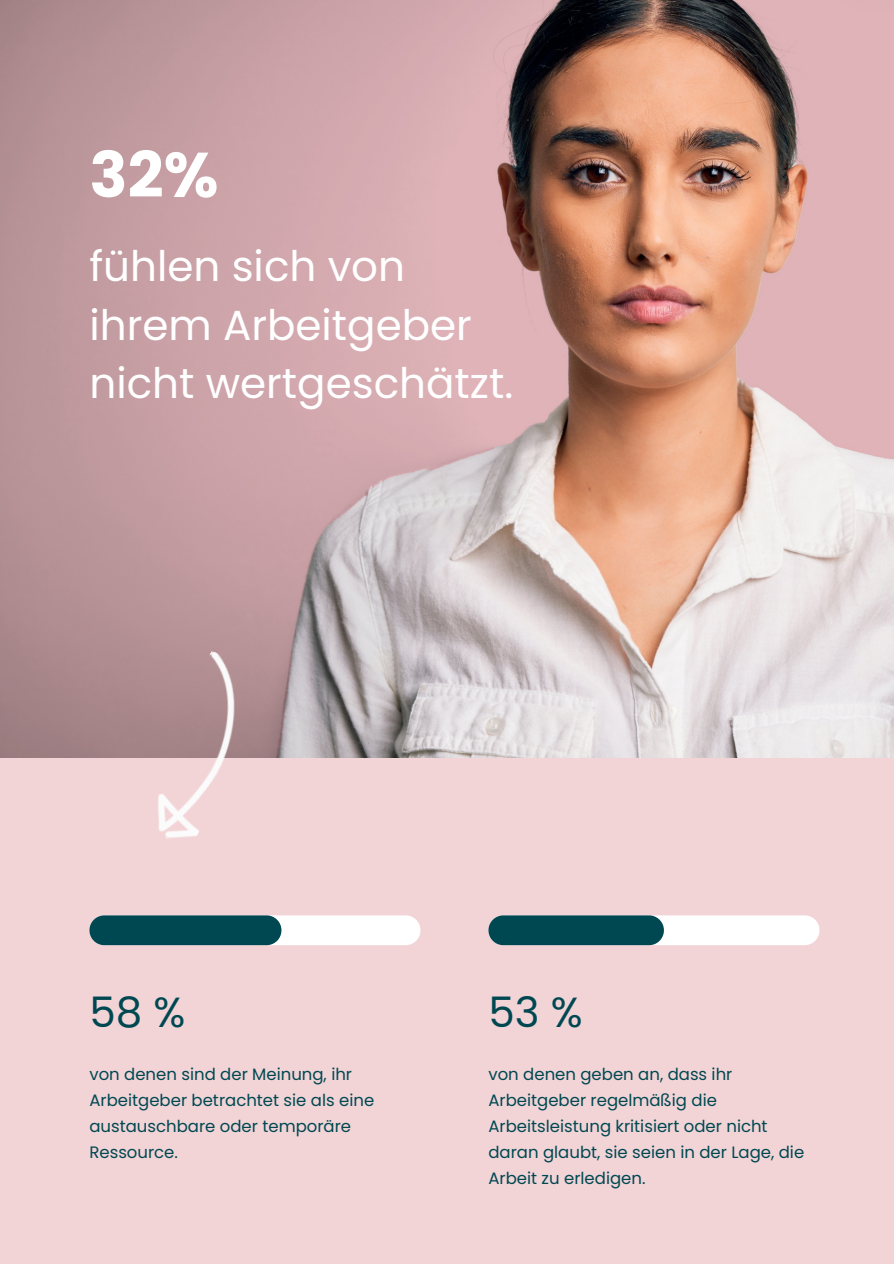
<style>
.page{position:relative;width:894px;height:1264px;background:#fff}
.page>*{position:absolute;margin:0;border:0;box-sizing:border-box;transform-origin:0 0}
.t1{font:700 63px "Poppins";color:#fff}
.t2{font:42px/58.5px "Poppins";color:#fff}
.t3{font:42px "Poppins";color:#004851}
.t4{font:16.5px/26px "Poppins";color:#004851}
</style>
<div class="page">
<div style="left:0;top:0;width:893px;height:1263px;background:#f2d4d7"></div>
<svg style="left:89px;top:915px;width:331px;height:30px;background:#71989d"></svg>
<img style="left:0;top:0;width:893px;height:757px">
<img style="left:125px;top:650px;width:150px;height:189px">
<svg style="left:488px;top:915px;width:331px;height:30px;background:#7da1a6"></svg>
<p class="t1" style="left:89px;top:131px;width:130px">32%</p>
<p class="t2" style="left:89px;top:237px;width:425px">fühlen sich von ihrem Arbeitgeber nicht wertgeschätzt.</p>
<p class="t3" style="left:89px;top:982px;width:98px">58 %</p>
<p class="t4" style="left:89px;top:1061px;width:286px">von denen sind der Meinung, ihr<br>Arbeitgeber betrachtet sie als eine austauschbare oder temporäre<br>Ressource.</p>
<p class="t3" style="left:488px;top:982px;width:96px">53 %</p>
<p class="t4" style="left:488px;top:1061px;width:317px">von denen geben an, dass ihr<br>Arbeitgeber regelmäßig die<br>Arbeitsleistung kritisiert oder nicht daran glaubt, sie seien in der Lage, die<br>Arbeit zu erledigen.</p>
</div>
